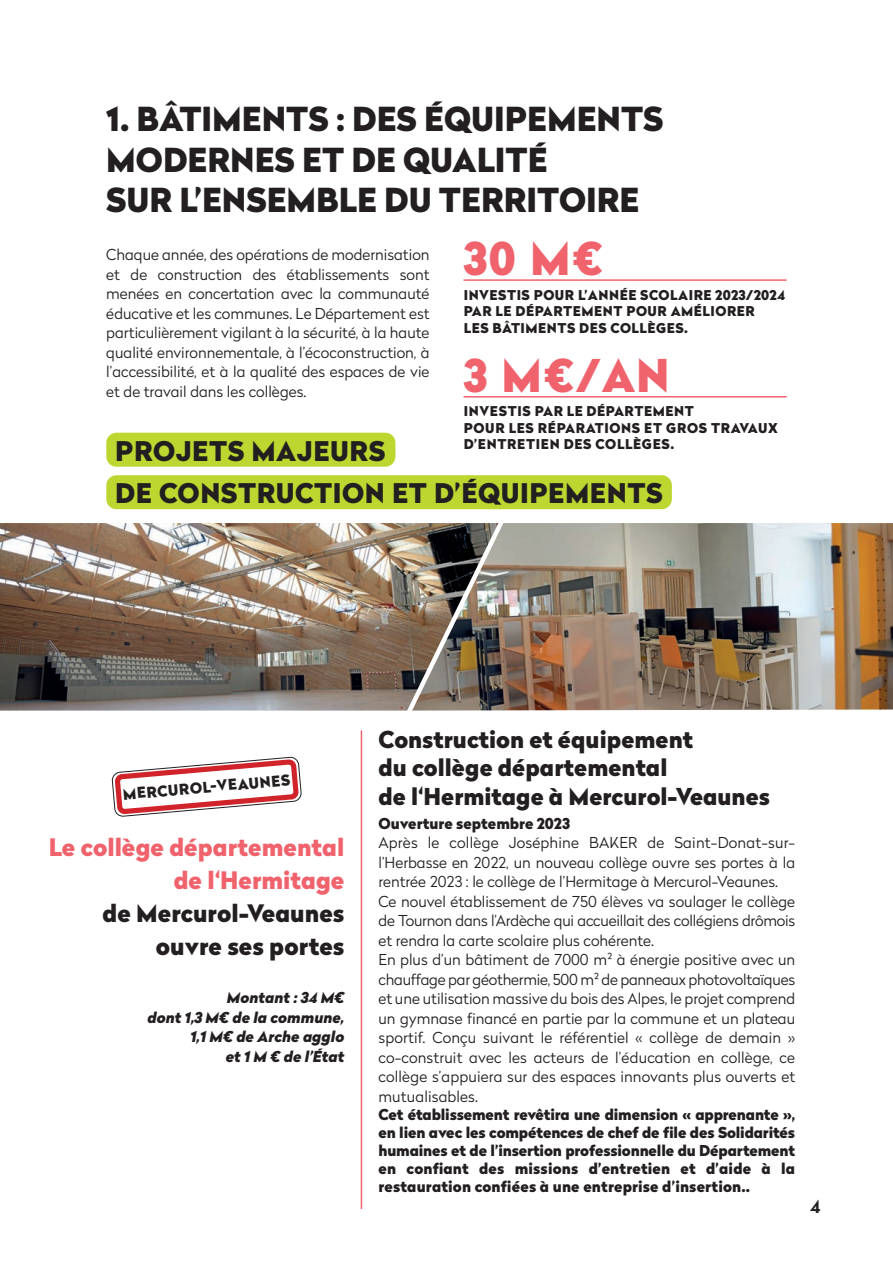
<style>
.page{position:relative;width:893px;height:1263px;background:#fff}
.page>*{position:absolute;margin:0;border:0;box-sizing:border-box;transform-origin:0 0}
.t1{font:900 45px "Radikal";color:#f0636d}
.t2{font:900 33px/40.7px "Radikal";color:#231f20}
.t3{font:900 27px/42.6px "Radikal";letter-spacing:.02em;color:#231f20}
.t4{font:900 24px/33px "Radikal";color:#f0636d;text-align:right}
.t5{font:900 24px/33px "Radikal";color:#231f20;text-align:right}
.t6{font:900 23.25px/28.5px "Radikal";color:#231f20}
.t7{font:700 18px "Radikal";color:#231f20}
.t8{font:300 15px/19.5px "Radikal";color:#231f20;text-align:justify}
.t9{font:900 15px/18px "Radikal";letter-spacing:.01em;color:#231f20;text-align:justify}
.t10{font:italic 900 15px/19.5px "Radikal";color:#231f20;text-align:right}
.t11{font:900 14.85px "Radikal";color:#231f20}
.t12{font:900 13.5px/16.5px "Radikal";letter-spacing:.04em;color:#231f20}
</style>
<div class="page">
<img style="left:0;top:523px;width:412px;height:188px">
<img style="left:412px;top:523px;width:481px;height:188px">
<hr style="left:361px;top:730px;width:1px;height:479px;background:#f0636d">
<hr style="left:463px;top:279px;width:324px;height:2px;background:#f0636d">
<hr style="left:463px;top:396px;width:324px;height:1px;background:#f0636d">
<div style="left:106px;top:433px;width:289px;height:34px;background:#bed630;border-radius:10px"></div>
<div style="left:106px;top:475px;width:566px;height:34px;background:#bed630;border-radius:10px"></div>
<svg style="left:112px;top:757px;width:189px;height:59px"></svg>
<h2 class="t2" style="left:106px;top:98px;width:559px">1. BÂTIMENTS : DES ÉQUIPEMENTS<br>MODERNES ET DE QUALITÉ<br>SUR L’ENSEMBLE DU TERRITOIRE</h2>
<h1 class="t1" style="left:463px;top:225px;width:141px">30 M€</h1>
<p class="t12" style="left:464px;top:286px;width:323px">INVESTIS POUR L’ANNÉE SCOLAIRE 2023/2024<br>PAR LE DÉPARTEMENT POUR AMÉLIORER<br>LES BÂTIMENTS DES COLLÈGES.</p>
<h1 class="t1" style="left:463px;top:342px;width:208px">3 M€/AN</h1>
<p class="t12" style="left:464px;top:403px;width:316px">INVESTIS PAR LE DÉPARTEMENT<br>POUR LES RÉPARATIONS ET GROS TRAVAUX<br>D’ENTRETIEN DES COLLÈGES.</p>
<p class="t8" style="left:106px;top:244px;width:325px">Chaque année, des opérations de modernisation et de construction des établissements sont menées en concertation avec la communauté éducative et les communes. Le Département est particulièrement vigilant à la sécurité, à la haute qualité environnementale, à l’écoconstruction, à l’accessibilité, et à la qualité des espaces de vie et de travail dans les collèges.</p>
<h3 class="t3" style="left:115px;top:429px;width:549px">PROJETS MAJEURS<br>DE CONSTRUCTION ET D’ÉQUIPEMENTS</h3>
<h3 class="t6" style="left:378px;top:725px;width:316px">Construction et équipement du collège départemental</h3>
<p class="t11" style="left:122px;top:783px;width:169px;rotate:-5deg">MERCU ROL-V EAU NES</p>
<h3 class="t6" style="left:378px;top:782px;width:393px">de l‘Hermitage à Mercurol-Veaunes</h3>
<h3 class="t4" style="left:49px;top:830px;width:297px">Le collège départemental de l‘Hermitage</h3>
<h3 class="t5" style="left:103px;top:896px;width:243px">de Mercurol-Veaunes ouvre ses portes</h3>
<p class="t10" style="left:148px;top:988px;width:198px">Montant : 34 M€<br>dont 1,3 M€ de la commune,<br>1,1 M€ de Arche agglo<br>et 1 M € de l’État</p>
<p class="t9" style="left:378px;top:814px;width:193px">Ouverture septembre 2023</p>
<p class="t8" style="left:378px;top:832px;width:418px;text-align:left">Après le collège Joséphine BAKER de Saint-Donat-sur&shy;l’Herbasse en 2022, un nouveau collège ouvre ses portes à la rentrée 2023 : le collège de l’Hermitage à Mercurol-Veaunes.<br>Ce nouvel établissement de 750 élèves va soulager le collège de Tournon dans l’Ardèche qui accueillait des collégiens drômois et rendra la carte scolaire plus cohérente.<br>En plus d’un bâtiment de 7000 m2 à énergie positive avec un chauffage par géothermie, 500 m2 de panneaux photovoltaïques et une utilisation massive du bois des Alpes, le projet comprend un gymnase financé en partie par la commune et un plateau sportif. Conçu suivant le référentiel « collège de demain » co-construit avec les acteurs de l’éducation en collège, ce collège s’appuiera sur des espaces innovants plus ouverts et mutualisables.</p>
<p class="t9" style="left:378px;top:1105px;width:418px">Cet établissement revêtira une dimension « apprenante », en lien avec les compétences de chef de file des Solidarités humaines et de l’insertion professionnelle du Département en confiant des missions d’entretien et d’aide à la restauration confiées à une entreprise d’insertion..</p>
<p class="t7" style="left:810px;top:1193px;width:12px">4</p>
</div>
